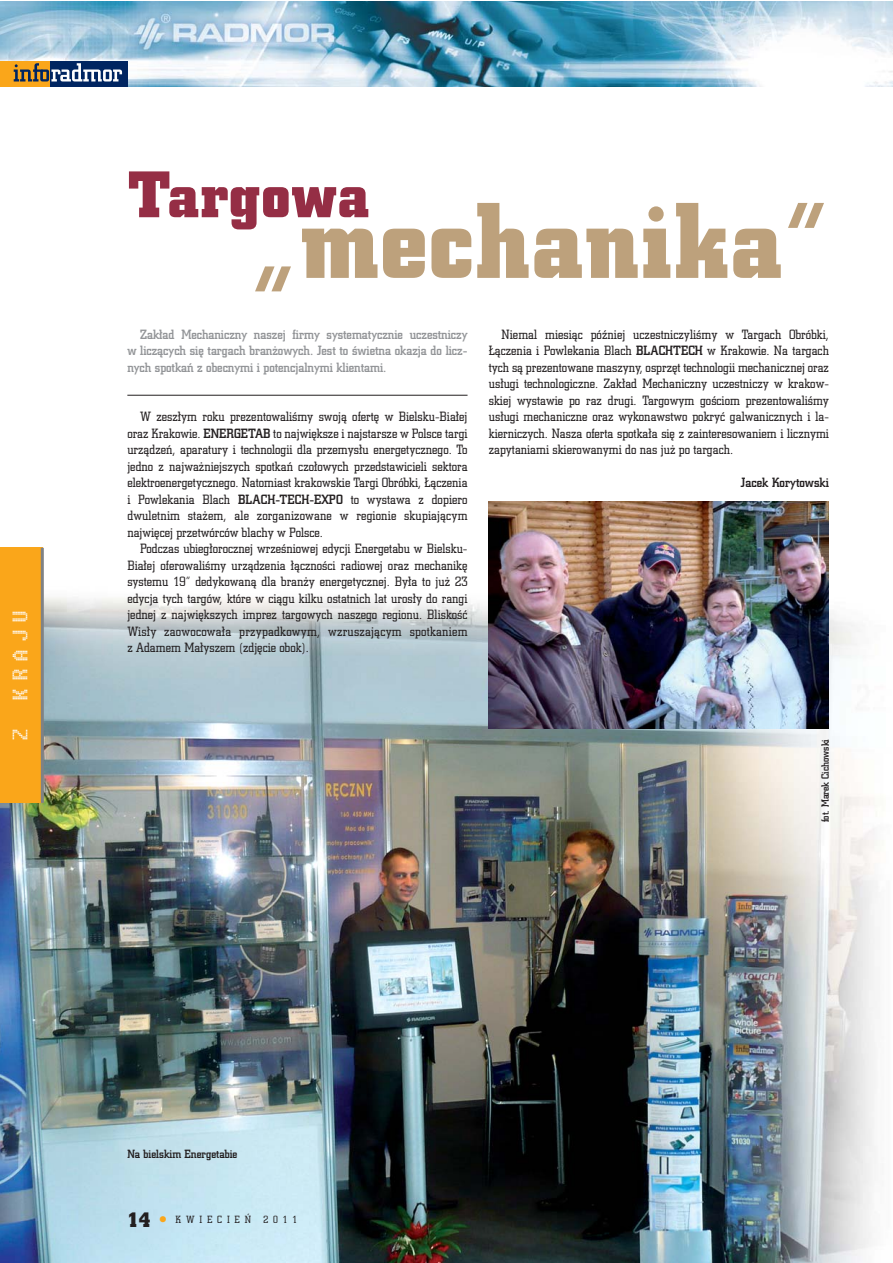
<style>
.page{position:relative;width:893px;height:1263px;background:#fff}
.page>*{position:absolute;margin:0;border:0;box-sizing:border-box;transform-origin:0 0}
.t1{font:700 108px "Square Slabserif 711 PL";color:#bda17c}
.t2{font:700 66px "Square Slabserif 711 PL";color:#952e45}
.t3{font:18px "EFN Mobile Dual";letter-spacing:.36em;color:#fff}
.t4{font:300 13.5px/16.5px "Square Slabserif 711 PL";color:#231f20;text-align:justify}
.t5{font:500 13.5px/16.5px "Square Slabserif 711 PL";letter-spacing:-.005em;color:#939598;text-align:justify}
.t6{font:500 13.5px "Square Slabserif 711 PL";color:#231f20}
.t7{font:500 12px "Square Slabserif 711 PL";color:#231f20}
.t8{font:500 10.5px "Square Slabserif 711 PL";color:#231f20}
.t9{font:300 10.5px "Square Slabserif 711 PL";letter-spacing:.46em;color:#231f20}
.s1{font-weight:500}
.s2{font-weight:700;font-size:21px}
.s3{font-weight:700;font-size:21px;color:#faa61a}
</style>
<div class="page">
<img style="left:0;top:587px;width:878px;height:676px">
<img style="left:0;top:1px;width:893px;height:85px">
<div style="left:0;top:61px;width:127px;height:25px;background:#faa61a"></div>
<div style="left:7px;top:61px;width:120px;height:25px;background:#002561"></div>
<div style="left:7px;top:61px;width:43px;height:25px;background:#faa61a"></div>
<svg style="left:14px;top:63px;width:108px;height:18px"></svg>
<hr style="left:127px;top:395px;width:341px;height:1px;background:#231f20">
<div style="left:0;top:548px;width:42px;height:255px;background:#faa61a"></div>
<hr style="left:41px;top:548px;width:3px;height:255px;background:#808284">
<img style="left:489px;top:501px;width:340px;height:228px">
<h3 class="t3" style="left:13px;top:700px;width:92px;rotate:-90deg">KRAJU</h3>
<h3 class="t3" style="left:13px;top:740px;width:14px;rotate:-90deg">Z</h3>
<h2 class="t2" style="left:127px;top:173px;width:244px">Targowa</h2>
<h1 class="t1" style="left:253px;top:206px;width:577px">„mechanika”</h1>
<p class="t5" style="left:127px;top:327px;width:342px;text-indent:13px">Zak∏ad Mechaniczny naszej firmy systematycznie uczestniczy w liczàcych si´ targach bran˝owych. Jest to Êwietna okazja do licz&shy;nych spotkaƒ z obecnymi i potencjalnymi klientami.</p>
<p class="t4" style="left:127px;top:410px;width:342px;text-indent:13px">W zesz∏ym roku prezentowaliÊmy swojà ofert´ w Bielsku-Bia∏ej oraz Krakowie. <span class="s1">ENERGETAB</span> to najwi´ksze i najstarsze w Polsce targi urzàdzeƒ, aparatury i technologii dla przemys∏u energetycznego. To jedno z najwa˝niejszych spotkaƒ czo∏owych przedstawicieli sektora elektroenergetycznego. Natomiast krakowskie Targi Obróbki, ¸àczenia i Powlekania Blach <span class="s1">BLACH-TECH-EXPO</span> to wystawa z dopiero dwuletnim sta˝em, ale zorganizowane w regionie skupiajàcym najwi´cej przetwórców blachy w Polsce.</p>
<p class="t4" style="left:127px;top:542px;width:342px;text-indent:13px">Podczas ubieg∏orocznej wrzeÊniowej edycji Energetabu w Bielsku-Bia∏ej oferowaliÊmy urzàdzenia ∏àcznoÊci radiowej oraz mechanik´ systemu 19” dedykowanà dla bran˝y energetycznej. By∏a to ju˝ 23 edycja tych targów, które w ciàgu kilku ostatnich lat uros∏y do rangi jednej z najwi´kszych imprez targowych naszego regionu. BliskoÊç Wis∏y zaowocowa∏a przypadkowym, wzruszajàcym spotkaniem z Adamem Ma∏yszem (zdj´cie obok).</p>
<p class="t4" style="left:489px;top:327px;width:342px;text-indent:13px">Niemal miesiàc póêniej uczestniczyliÊmy w Targach Obróbki, ¸àczenia i Powlekania Blach <span class="s1">BLACHTECH</span> w Krakowie. Na targach tych sà prezentowane maszyny, osprz´t technologii mechanicznej oraz us∏ugi technologiczne. Zak∏ad Mechaniczny uczestniczy w krakow&shy;skiej wystawie po raz drugi. Targowym goÊciom prezentowaliÊmy us∏ugi mechaniczne oraz wykonawstwo pokryç galwanicznych i la&shy;kierniczych. Nasza oferta spotka∏a si´ z zainteresowaniem i licznymi zapytaniami skierowanymi do nas ju˝ po targach.</p>
<p class="t6" style="left:741px;top:478px;width:90px">Jacek Korytowski</p>
<p class="t8" style="left:822px;top:822px;width:85px;rotate:-90deg">fot. Marek Cichowski</p>
<p class="t7" style="left:127px;top:1149px;width:112px">Na bielskim Energetabie</p>
<p class="t9" style="left:127px;top:1216px;width:171px"><span class="s2">14</span><span class="s3">•</span> KWIECIE¡ 2011</p>
</div>
